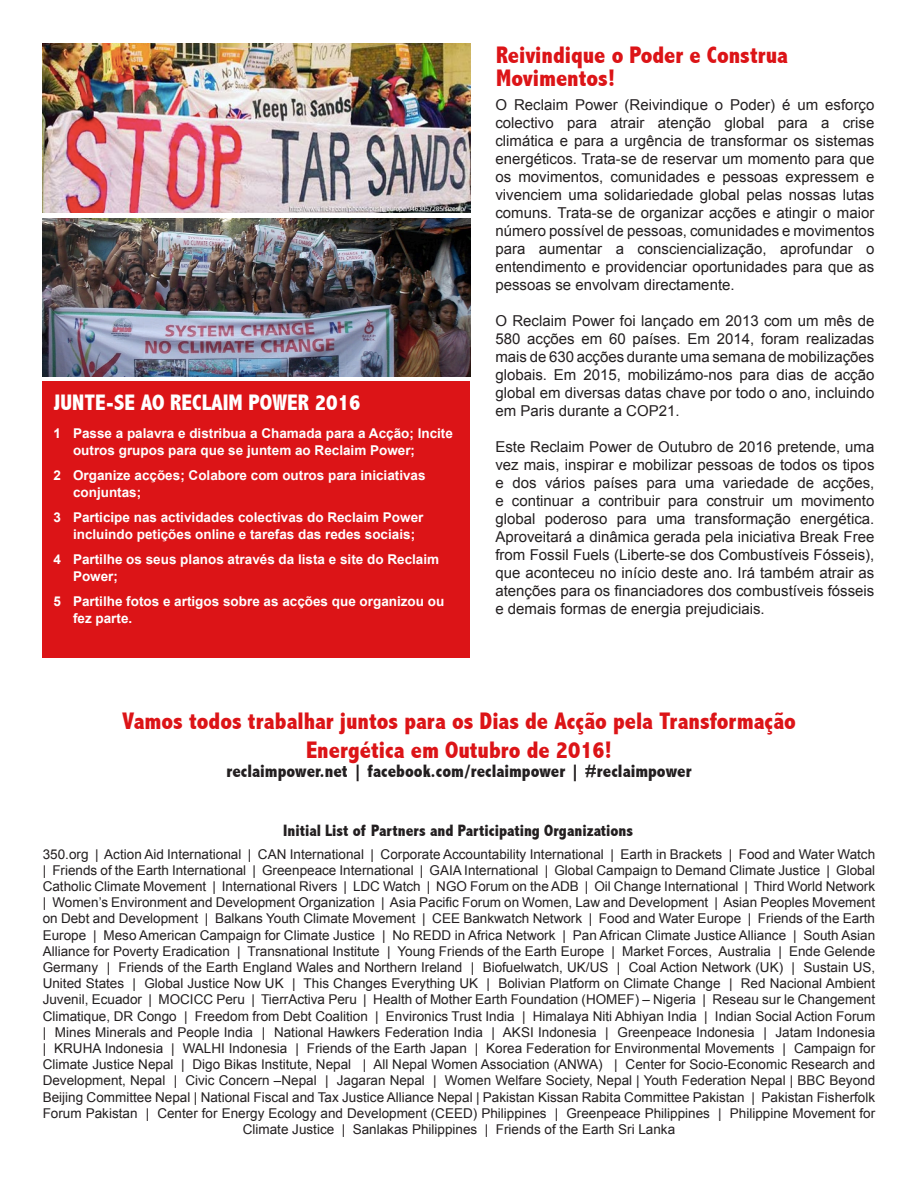
<style>
.page{position:relative;width:918px;height:1188px;background:#fff}
.page>*{position:absolute;margin:0;border:0;box-sizing:border-box;transform-origin:0 0}
.t1{font:800 condensed 24px/22.5px "Abadi";color:#dc1417}
.t2{font:800 condensed 22.5px "Abadi";color:#fff}
.t3{font:800 condensed 18px "Abadi";color:#231f20}
.t4{font:800 condensed 16.5px "Abadi";color:#231f20}
.t5{font:15px/18px "Arial";color:#231f20;text-align:justify}
.t6{font:13.5px/16.2px "Arial";color:#231f20;text-align:center}
.t7{font:700 13.5px/16.5px "Arial";color:#fff}
</style>
<div class="page">
<div style="left:43px;top:381px;width:427px;height:276px;background:#dc1417"></div>
<img style="left:43px;top:218px;width:427px;height:158px">
<img style="left:43px;top:44px;width:427px;height:168px">
<p class="t2" style="left:54px;top:389px;width:309px">JUNTE-SE AO RECLAIM POWER 2016</p>
<p class="t7" style="left:73px;top:426px;width:381px;text-indent:-20px">1 Passe a palavra e distribua a Chamada para a Acção; Incite outros grupos para que se juntem ao Reclaim Power;</p>
<p class="t7" style="left:73px;top:468px;width:354px;text-indent:-20px">2 Organize acções; Colabore com outros para iniciativas conjuntas;</p>
<p class="t7" style="left:73px;top:510px;width:352px;text-indent:-20px">3 Participe nas actividades colectivas do Reclaim Power incluindo petições online e tarefas das redes sociais;</p>
<p class="t7" style="left:73px;top:552px;width:368px;text-indent:-20px">4 Partilhe os seus planos através da lista e site do Reclaim<br>Power;</p>
<p class="t7" style="left:73px;top:594px;width:373px;text-indent:-20px">5 Partilhe fotos e artigos sobre as acções que organizou ou fez parte.</p>
<p class="t1" style="left:496px;top:44px;width:293px">Reivindique o Poder e Construa<br>Movimentos!</p>
<p class="t5" style="left:495px;top:96px;width:381px">O Reclaim Power (Reivindique o Poder) é um esforço colectivo para atrair atenção global para a crise climática e para a urgência de transformar os sistemas energéticos. Trata-se de reservar um momento para que os movimentos, comunidades e pessoas expressem e vivenciem uma solidariedade global pelas nossas lutas comuns. Trata-se de organizar acções e atingir o maior número possível de pessoas, comunidades e movimentos para aumentar a consciencialização, aprofundar o entendimento e providenciar oportunidades para que as pessoas se envolvam directamente.</p>
<p class="t5" style="left:495px;top:312px;width:381px">O Reclaim Power foi lançado em 2013 com um mês de 580 acções em 60 países. Em 2014, foram realizadas mais de 630 acções durante uma semana de mobilizações globais. Em 2015, mobilizámo-nos para dias de acção global em diversas datas chave por todo o ano, incluindo em Paris durante a COP21.</p>
<p class="t5" style="left:495px;top:438px;width:381px">Este Reclaim Power de Outubro de 2016 pretende, uma vez mais, inspirar e mobilizar pessoas de todos os tipos e dos vários países para uma variedade de acções, e continuar a contribuir para construir um movimento global poderoso para uma transformação energética.<br>Aproveitará a dinâmica gerada pela iniciativa Break Free from Fossil Fuels (Liberte-se dos Combustíveis Fósseis), que aconteceu no início deste ano. Irá também atrair as atenções para os financiadores dos combustíveis fósseis e demais formas de energia prejudiciais.</p>
<p class="t1" style="left:122px;top:707px;width:675px;line-height:28.8px;text-align:center">Vamos todos trabalhar juntos para os Dias de Acção pela Transformação<br>Energética em Outubro de 2016!</p>
<p class="t3" style="left:227px;top:761px;width:466px">reclaimpower.net | facebook.com/reclaimpower | #reclaimpower</p>
<p class="t4" style="left:283px;top:821px;width:351px">Initial List of Partners and Participating Organizations</p>
<p class="t6" style="left:43px;top:846px;width:834px">350.org | Action Aid International | CAN International | Corporate Accountability International | Earth in Brackets | Food and Water Watch | Friends of the Earth International | Greenpeace International | GAIA International | Global Campaign to Demand Climate Justice | Global Catholic Climate Movement | International Rivers | LDC Watch | NGO Forum on the ADB | Oil Change International | Third World Network | Women’s Environment and Development Organization | Asia Pacific Forum on Women, Law and Development | Asian Peoples Movement on Debt and Development | Balkans Youth Climate Movement | CEE Bankwatch Network | Food and Water Europe | Friends of the Earth Europe | Meso American Campaign for Climate Justice | No REDD in Africa Network | Pan African Climate Justice Alliance | South Asian Alliance for Poverty Eradication | Transnational Institute | Young Friends of the Earth Europe | Market Forces, Australia | Ende Gelende Germany | Friends of the Earth England Wales and Northern Ireland | Biofuelwatch, UK/US | Coal Action Network (UK) | Sustain US, United States | Global Justice Now UK | This Changes Everything UK | Bolivian Platform on Climate Change | Red Nacional Ambient Juvenil, Ecuador | MOCICC Peru | TierrActiva Peru | Health of Mother Earth Foundation (HOMEF) – Nigeria | Reseau sur le Changement Climatique, DR Congo | Freedom from Debt Coalition | Environics Trust India | Himalaya Niti Abhiyan India | Indian Social Action Forum | Mines Minerals and People India | National Hawkers Federation India | AKSI Indonesia | Greenpeace Indonesia | Jatam Indonesia | KRUHA Indonesia | WALHI Indonesia | Friends of the Earth Japan | Korea Federation for Environmental Movements | Campaign for Climate Justice Nepal | Digo Bikas Institute, Nepal | All Nepal Women Association (ANWA) | Center for Socio-Economic Research and Development, Nepal | Civic Concern –Nepal | Jagaran Nepal | Women Welfare Society, Nepal | Youth Federation Nepal | BBC Beyond Beijing Committee Nepal | National Fiscal and Tax Justice Alliance Nepal | Pakistan Kissan Rabita Committee Pakistan | Pakistan Fisherfolk Forum Pakistan | Center for Energy Ecology and Development (CEED) Philippines | Greenpeace Philippines | Philippine Movement for Climate Justice | Sanlakas Philippines | Friends of the Earth Sri Lanka</p>
</div>
